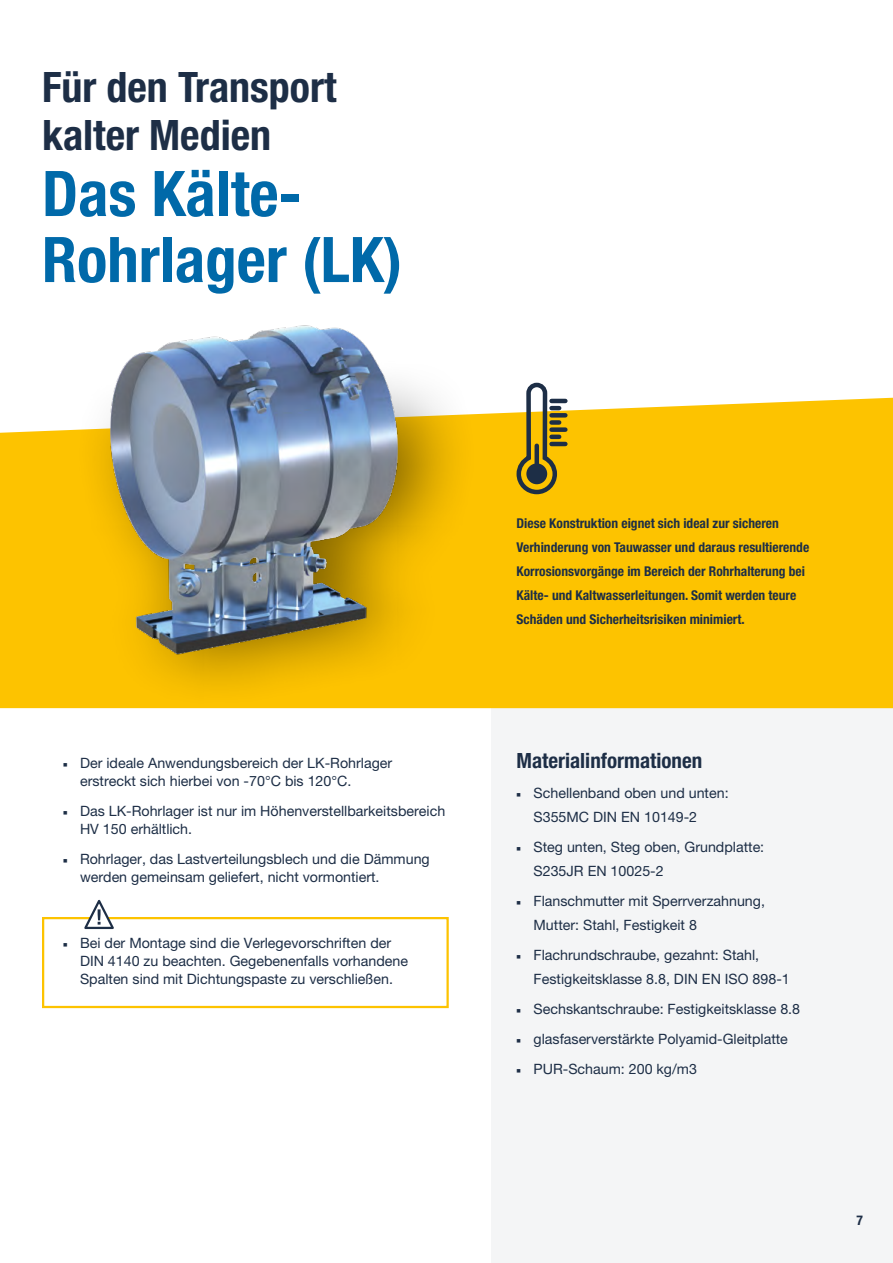
<style>
.page{position:relative;width:893px;height:1263px;background:#fff}
.page>*{position:absolute;margin:0;border:0;box-sizing:border-box;transform-origin:0 0}
.t1{font:700 condensed 63px/66px "Helvetica Neue LT Pro";color:#0069a9}
.t2{font:700 condensed 42px/48px "Helvetica Neue LT Pro";color:#1d2e46}
.t3{font:700 condensed 21px "Helvetica Neue LT Pro";color:#1d2e46}
.t4{font:14.25px/18px "Helvetica Neue LT Pro";color:#1d2e46}
.t5{font:700 condensed 13.5px/24px "Helvetica Neue LT Pro";color:#1d2e46}
</style>
<div class="page">
<div style="left:491px;top:708px;width:402px;height:555px;background:#f4f5f6"></div>
<div style="left:0;top:398px;width:893px;height:310px;background:#fdc300"></div>
<div style="left:71px;top:355px;width:410px;height:357px;background:#000;opacity:.5"></div>
<img style="left:75px;top:325px;width:341px;height:331px">
<hr style="left:552px;top:442px;width:13px;height:4px;background:#1d2e46">
<div style="left:552px;top:427px;width:13px;height:5px;background:#1d2e46"></div>
<div style="left:552px;top:413px;width:13px;height:5px;background:#1d2e46"></div>
<hr style="left:552px;top:399px;width:13px;height:4px;background:#1d2e46">
<svg style="left:514px;top:382px;width:45px;height:114px"></svg>
<div style="left:534px;top:446px;width:5px;height:24px;background:#1d2e46"></div>
<div style="left:42px;top:917px;width:407px;height:91px;border:2px solid #fdc300"></div>
<svg style="left:82px;top:899px;width:34px;height:31px"></svg>
<h2 class="t2" style="left:42px;top:63px;width:296px">Für den Transport kalter Medien</h2>
<h1 class="t1" style="left:42px;top:160px;width:362px">Das Kälte-<br>Rohrlager (LK)</h1>
<p class="t4" style="left:80px;top:754px;width:314px">Der ideale Anwendungsbereich der LK-Rohrlager erstreckt sich hierbei von -70°C bis 120°C.</p>
<p class="t4" style="left:80px;top:802px;width:367px">Das LK-Rohrlager ist nur im Höhenverstellbarkeitsbereich<br>HV 150 erhältlich.</p>
<p class="t4" style="left:80px;top:850px;width:351px">Rohrlager, das Lastverteilungsblech und die Dämmung werden gemeinsam geliefert, nicht vormontiert.</p>
<p class="t4" style="left:80px;top:934px;width:330px">Bei der Montage sind die Verlegevorschriften der<br>DIN 4140 zu beachten. Gegebenenfalls vorhandene<br>Spalten sind mit Dichtungspaste zu verschließen.</p>
<p class="t5" style="left:516px;top:511px;width:294px">Diese Konstruktion eignet sich ideal zur sicheren Verhinderung von Tauwasser und daraus resultierende Korrosionsvorgänge im Bereich der Rohrhalterung bei Kälte- und Kaltwasserleitungen. Somit werden teure Schäden und Sicherheitsrisiken minimiert.</p>
<h3 class="t3" style="left:516px;top:748px;width:187px">Materialinformationen</h3>
<p class="t4" style="left:534px;top:781px;width:197px;line-height:24px">Schellenband oben und unten:<br>S355MC DIN EN 10149-2</p>
<p class="t4" style="left:534px;top:835px;width:232px;line-height:24px">Steg unten, Steg oben, Grundplatte:<br>S235JR EN 10025-2</p>
<p class="t4" style="left:534px;top:889px;width:233px;line-height:24px">Flanschmutter mit Sperrverzahnung,<br>Mutter: Stahl, Festigkeit 8</p>
<p class="t4" style="left:534px;top:943px;width:258px;line-height:24px">Flachrundschraube, gezahnt: Stahl,<br>Festigkeitsklasse 8.8, DIN EN ISO 898-1</p>
<p class="t4" style="left:534px;top:994px;width:268px;line-height:30px">Sechskantschraube: Festigkeitsklasse 8.8 glasfaserverstärkte Polyamid-Gleitplatte<br>PUR-Schaum: 200 kg/m3</p>
<p class="t5" style="left:857px;top:1208px;width:8px">7</p>
</div>
